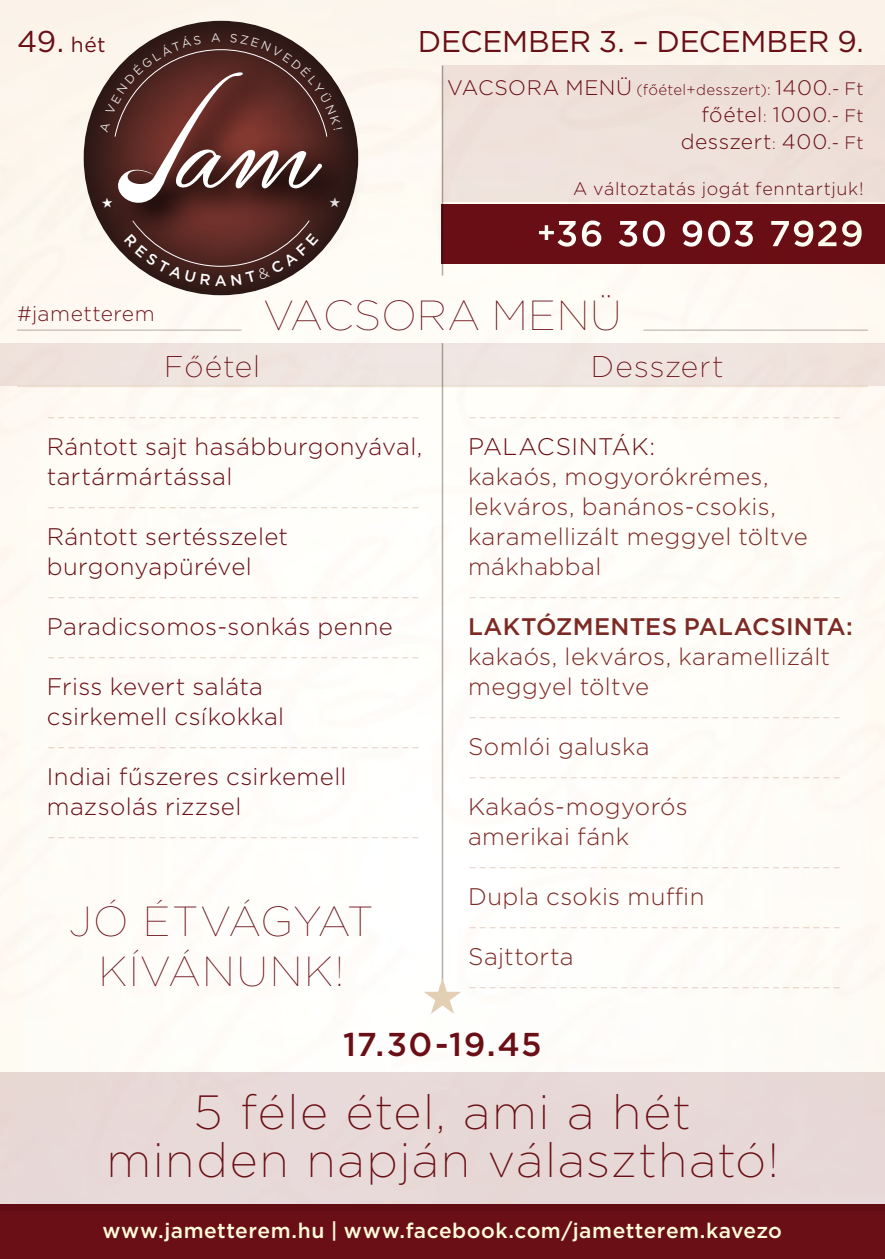
<style>
.page{position:relative;width:885px;height:1259px;background:#fff}
.page>*{position:absolute;margin:0;border:0;box-sizing:border-box;transform-origin:0 0}
.t1{font:200 48px/48px "Gotham";letter-spacing:.03em;color:#6a0f16;text-align:center}
.t2{font:100 42px/50.4px "Gotham";letter-spacing:.03em;color:#6a0f16;text-align:center}
.t3{font:100 42px "Gotham";letter-spacing:.01em;color:#6a0f16}
.t4{font:500 36px "Gotham";letter-spacing:.04em;color:#fff}
.t5{font:500 33px "Gotham";letter-spacing:.04em;color:#6a0f16}
.t6{font:30px "Gotham";letter-spacing:-.005em;color:#6a0f16}
.t7{font:200 30px "Gotham";letter-spacing:.035em;color:#6a0f16}
.t8{font:100 24px "Gotham";color:#cea99c}
.t9{font:300 24px/30px "Gotham";letter-spacing:.015em;color:#6a0f16}
.t10{font:300 24px/30px "Gotham";letter-spacing:.01em;color:#7d2a25}
.t11{font:500 24px "Gotham";letter-spacing:.01em;color:#7d2a25}
.t12{font:500 21px "Gotham";letter-spacing:.025em;color:#fffbdb}
.t13{font:300 21px/27px "Gotham";letter-spacing:.03em;color:#6a0f16;text-align:right}
.t14{font:300 18px "Gotham";letter-spacing:.035em;color:#6a0f16}
.t15{font:300 15px "Gotham";letter-spacing:.02em;color:#6a0f16}
.s1{font-size:21px}
.s2{font-size:18px}
.s3{font-size:15px}
.s4{font-size:30px}
</style>
<div class="page">
<img style="left:0;top:0;width:884px;height:1006px">
<img style="left:365px;top:936px;width:519px;height:136px">
<img style="left:0;top:1006px;width:471px;height:66px">
<div style="left:0;top:1204px;width:884px;height:55px;background:#6a0f16"></div>
<div style="left:0;top:1072px;width:884px;height:139px;background:#e7d8d7"></div>
<div style="left:442px;top:65px;width:442px;height:137px;background:#efe0da"></div>
<div style="left:0;top:343px;width:884px;height:43px;background:#f0e5e0"></div>
<hr style="left:441px;top:65px;width:2px;height:211px;background:#645c51">
<hr style="left:17px;top:386px;width:850px;height:1px;background:#e2cfb4">
<hr style="left:441px;top:343px;width:2px;height:657px;background:#645c51">
<div style="left:441px;top:204px;width:443px;height:59px;background:#6a0f16"></div>
<div style="left:0;top:186px;width:272px;height:256px;background:#fff;opacity:.5"></div>
<hr style="left:643px;top:329px;width:224px;height:2px;background:#645c51">
<hr style="left:17px;top:329px;width:224px;height:2px;background:#645c51">
<svg style="left:57px;top:18px;width:327px;height:280px;fill:#fcf6ed"></svg>
<svg style="left:342px;top:58px;width:23px;height:184px;fill:#fcf6ee"></svg>
<svg style="left:423px;top:977px;width:38px;height:37px"></svg>
<svg style="left:99px;top:33px;width:243px;height:253px;background:#6c4944"></svg>
<p class="t6" style="left:17px;top:22px;width:90px">49. <span class="s1">HÉT</span></p>
<p class="t6" style="left:418px;top:22px;width:447px">DECEMBER 3. – DECEMBER 9.</p>
<p class="t15" style="left:447px;top:80px;width:418px"><span class="s1">Vacsora Menü</span> (főétel+desszert): <span class="s1">1400</span><span class="s2">.- Ft</span></p>
<p class="t13" style="left:680px;top:100px;width:184px">főétel<span class="s3">:</span> 1000<span class="s2">.- Ft </span>desszert<span class="s3">:</span> 400<span class="s2">.- Ft</span></p>
<p class="t14" style="left:573px;top:177px;width:292px">A változtatás jogát fenntartjuk!</p>
<h3 class="t4" style="left:537px;top:210px;width:328px"><span class="s4">+</span>36 30 903 7929</h3>
<p class="t13" style="left:17px;top:299px;width:139px">#jametterem</p>
<h2 class="t3" style="left:263px;top:289px;width:360px">VACSORA MENÜ</h2>
<p class="t7" style="left:164px;top:348px;width:98px">Főétel</p>
<p class="t7" style="left:590px;top:348px;width:134px">Desszert</p>
<p class="t8" style="left:47px;top:401px;width:375px">-------------------------------------</p>
<p class="t9" style="left:47px;top:431px;width:377px">Rántott sajt hasábburgonyával, tartármártással</p>
<p class="t8" style="left:47px;top:491px;width:375px">-------------------------------------</p>
<p class="t9" style="left:47px;top:521px;width:243px">Rántott sertésszelet burgonyapürével</p>
<p class="t8" style="left:47px;top:581px;width:375px">-------------------------------------</p>
<p class="t9" style="left:47px;top:611px;width:347px">Paradicsomos-sonkás penne</p>
<p class="t8" style="left:47px;top:641px;width:375px">-------------------------------------</p>
<p class="t9" style="left:47px;top:671px;width:239px">Friss kevert saláta csirkemell csíkokkal</p>
<p class="t8" style="left:47px;top:731px;width:375px">-------------------------------------</p>
<p class="t9" style="left:47px;top:761px;width:301px">Indiai fűszeres csirkemell mazsolás rizzsel</p>
<p class="t8" style="left:47px;top:821px;width:375px">-------------------------------------</p>
<h2 class="t2" style="left:69px;top:894px;width:304px">JÓ ÉTVÁGYAT<br>KÍVÁNUNK!</h2>
<p class="t8" style="left:468px;top:401px;width:375px">-------------------------------------</p>
<p class="t9" style="left:468px;top:431px;width:189px">Palacsi nták:</p>
<p class="t10" style="left:468px;top:461px;width:341px">kakaós, mogyorókrémes, lekváros, banános-csokis, karamellizált meggyel töltve mákhabbal</p>
<p class="t8" style="left:468px;top:581px;width:375px">-------------------------------------</p>
<p class="t11" style="left:468px;top:611px;width:386px">LAKTÓZMENTES PALACSINTA:</p>
<p class="t10" style="left:468px;top:641px;width:363px">kakaós, lekváros, karamellizált meggyel töltve</p>
<p class="t8" style="left:468px;top:701px;width:375px">-------------------------------------</p>
<p class="t10" style="left:468px;top:731px;width:183px">Somlói galuska</p>
<p class="t8" style="left:468px;top:761px;width:375px">-------------------------------------</p>
<p class="t10" style="left:468px;top:791px;width:221px">Kakaós-mogyorós amerikai fánk</p>
<p class="t8" style="left:468px;top:851px;width:375px">-------------------------------------</p>
<p class="t10" style="left:468px;top:881px;width:238px">Dupla csokis muffin</p>
<p class="t8" style="left:468px;top:911px;width:375px">-------------------------------------</p>
<p class="t10" style="left:468px;top:941px;width:107px">Sajttorta</p>
<p class="t8" style="left:468px;top:971px;width:375px">-------------------------------------</p>
<h3 class="t5" style="left:343px;top:1022px;width:200px">17.30-19.45</h3>
<h1 class="t1" style="left:106px;top:1087px;width:673px">5 féle étel, ami a hét minden napján választható!</h1>
<p class="t12" style="left:102px;top:1217px;width:681px">www.jametterem.hu | www.facebook.com/jametterem.kavezo</p>
</div>
